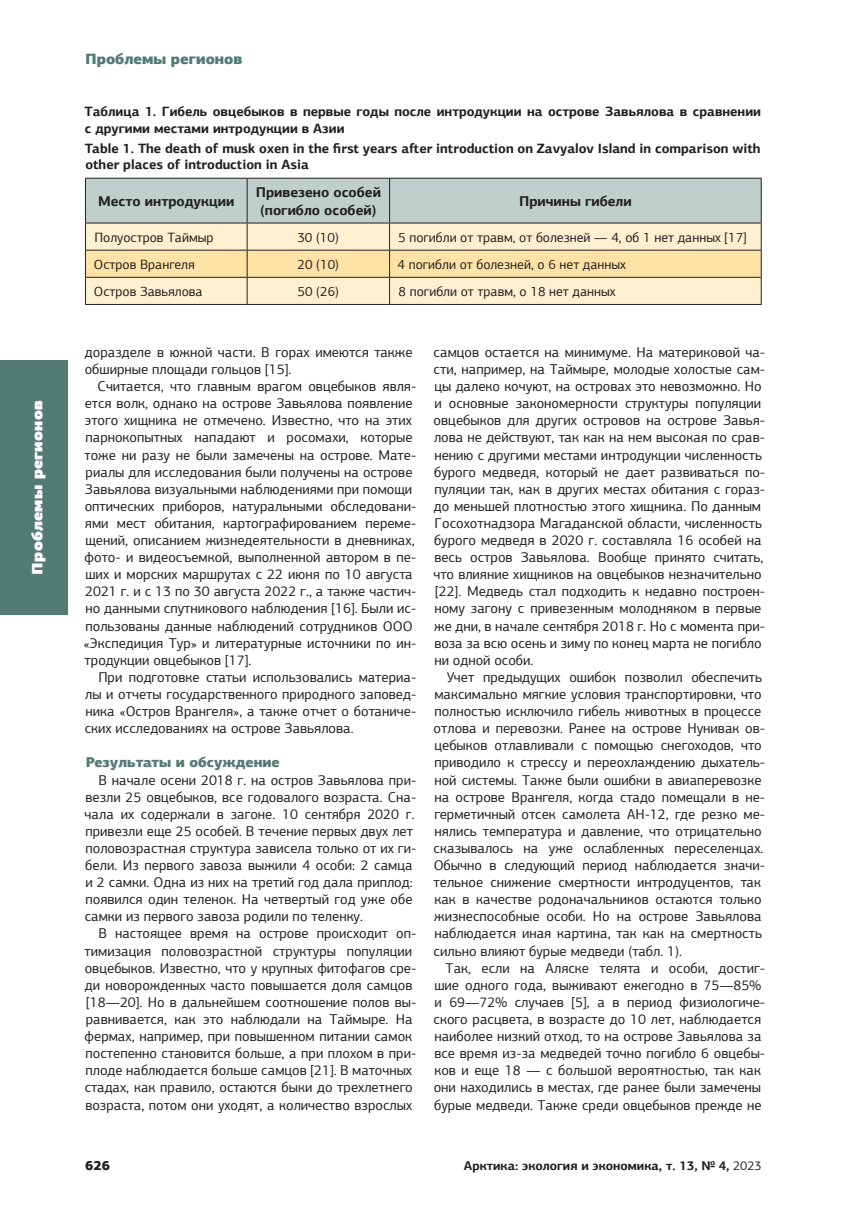
<style>
.page{position:relative;width:868px;height:1208px;background:#fff}
.page>*{position:absolute;margin:0;border:0;box-sizing:border-box;transform-origin:0 0}
.t1{font:900 15px "PF Agora Sans Pro";color:#537b72}
.t2{font:900 15px "PF Agora Sans Pro";letter-spacing:.02em;color:#fff}
.t3{font:14.25px/17.1px "PF Agora Sans Pro";color:#231f20}
.t4{font:700 14.25px/17.1px "PF Agora Sans Pro";color:#231f20;text-align:center}
.t5{font:900 14.25px "PF Agora Sans Pro";color:#537b72}
.t6{font:700 13.5px/16.2px "PF Agora Sans Pro";color:#231f20}
.t7{font:13.5px "PF Agora Sans Pro";color:#231f20}
.t8{font:900 13.5px "PF Agora Sans Pro";color:#231f20}
.t9{font:700 12.75px "PF Agora Sans Pro";color:#231f20}
.s1{font-weight:400}
</style>
<div class="page">
<div style="left:0;top:360px;width:68px;height:254px;background:#537b72"></div>
<svg style="left:85px;top:178px;width:676px;height:126px;background:#e0dabf"></svg>
<hr style="left:85px;top:304px;width:162px;height:1px;background:#231f20">
<hr style="left:247px;top:304px;width:142px;height:1px;background:#231f20">
<hr style="left:389px;top:304px;width:372px;height:1px;background:#231f20">
<p class="t2" style="left:27px;top:574px;width:176px;rotate:-90deg">Проблемы регионов</p>
<p class="t1" style="left:85px;top:49px;width:159px">Проблемы регионов</p>
<p class="t6" style="left:84px;top:104px;width:678px">Таблица 1. Гибель овцебыков в первые годы после интродукции на острове Завьялова в сравнении с другими местами интродукции в Азии</p>
<p class="t6" style="left:85px;top:140px;width:677px">Table 1. The death of musk oxen in the first years after introduction on Zavyalov Island in comparison with other places of introduction in Asia</p>
<p class="t4" style="left:98px;top:192px;width:138px">Место интродукции</p>
<p class="t4" style="left:256px;top:184px;width:127px">Привезено особей (погибло особей)</p>
<p class="t4" style="left:519px;top:192px;width:114px">Причины гибели</p>
<p class="t7" style="left:94px;top:229px;width:121px">Полуостров Таймыр</p>
<p class="t7" style="left:297px;top:229px;width:43px">30 (10)</p>
<p class="t7" style="left:398px;top:229px;width:350px">5 погибли от травм, от болезней — 4, об 1 нет данных [17]</p>
<p class="t7" style="left:94px;top:256px;width:102px">Остров Врангеля</p>
<p class="t7" style="left:297px;top:256px;width:43px">20 (10)</p>
<p class="t7" style="left:397px;top:256px;width:230px">4 погибли от болезней, о 6 нет данных</p>
<p class="t7" style="left:94px;top:283px;width:110px">Остров Завьялова</p>
<p class="t7" style="left:297px;top:283px;width:43px">50 (26)</p>
<p class="t7" style="left:398px;top:283px;width:218px">8 погибли от травм, о 18 нет данных</p>
<p class="t3" style="left:85px;top:343px;width:329px">доразделе в южной части. В горах имеются также обширные площади гольцов [15].</p>
<p class="t3" style="left:83px;top:378px;width:334px;text-indent:14px">Считается, что главным врагом овцебыков явля&shy;ется волк, однако на острове Завьялова появление этого хищника не отмечено. Известно, что на этих парнокопытных нападают и росомахи, которые тоже ни разу не были замечены на острове. Мате&shy;риалы для исследования были получены на острове Завьялова визуальными наблюдениями при помощи оптических приборов, натуральными обследовани&shy;ями мест обитания, картографированием переме&shy;щений, описанием жизнедеятельности в дневниках, фото- и видеосъемкой, выполненной автором в пе&shy;ших и морских маршрутах с 22 июня по 10 августа 2021 г. и с 13 по 30 августа 2022 г., а также частич&shy;но данными спутникового наблюдения [16]. Были ис&shy;пользованы данные наблюдений сотрудников ООО «Экспедиция Тур» и литературные источники по ин&shy;тродукции овцебыков [17].</p>
<p class="t3" style="left:85px;top:668px;width:333px;text-align:justify;text-indent:14px">При подготовке статьи использовались материа&shy;лы и отчеты государственного природного заповед&shy;ника «Остров Врангеля», а также отчет о ботаниче&shy;ских исследованиях на острове Завьялова.</p>
<p class="t5" style="left:86px;top:753px;width:195px">Результаты и обсуждение</p>
<p class="t3" style="left:85px;top:771px;width:333px;text-indent:14px">В начале осени 2018 г. на остров Завьялова при&shy;везли 25 овцебыков, все годовалого возраста. Сна&shy;чала их содержали в загоне. 10 сентября 2020 г. привезли еще 25 особей. В течение первых двух лет половозрастная структура зависела только от их ги&shy;бели. Из первого завоза выжили 4 особи: 2 самца и 2 самки. Одна из них на третий год дала приплод: появился один теленок. На четвертый год уже обе самки из первого завоза родили по теленку.</p>
<p class="t3" style="left:85px;top:925px;width:333px;text-indent:14px">В настоящее время на острове происходит оп&shy;тимизация половозрастной структуры популяции овцебыков. Известно, что у крупных фитофагов сре&shy;ди новорожденных часто повышается доля самцов [18—20]. Но в дальнейшем соотношение полов вы&shy;равнивается, как это наблюдали на Таймыре. На фермах, например, при повышенном питании самок постепенно становится больше, а при плохом в при&shy;плоде наблюдается больше самцов [21]. В маточных стадах, как правило, остаются быки до трехлетнего возраста, потом они уходят, а количество взрослых</p>
<p class="t3" style="left:433px;top:343px;width:333px">самцов остается на минимуме. На материковой ча&shy;сти, например, на Таймыре, молодые холостые сам&shy;цы далеко кочуют, на островах это невозможно. Но и основные закономерности структуры популяции овцебыков для других островов на острове Завья&shy;лова не действуют, так как на нем высокая по срав&shy;нению с другими местами интродукции численность бурого медведя, который не дает развиваться по&shy;пуляции так, как в других местах обитания с гораз&shy;до меньшей плотностью этого хищника. По данным Госохотнадзора Магаданской области, численность бурого медведя в 2020 г. составляла 16 особей на весь остров Завьялова. Вообще принято считать, что влияние хищников на овцебыков незначительно [22]. Медведь стал подходить к недавно построен&shy;ному загону с привезенным молодняком в первые же дни, в начале сентября 2018 г. Но с момента при&shy;воза за всю осень и зиму по конец марта не погибло ни одной особи.</p>
<p class="t3" style="left:433px;top:668px;width:333px;text-indent:13px">Учет предыдущих ошибок позволил обеспечить максимально мягкие условия транспортировки, что полностью исключило гибель животных в процессе отлова и перевозки. Ранее на острове Нунивак ов&shy;цебыков отлавливали с помощью снегоходов, что приводило к стрессу и переохлаждению дыхатель&shy;ной системы. Также были ошибки в авиаперевозке на острове Врангеля, когда стадо помещали в не&shy;герметичный отсек самолета АН-12, где резко ме&shy;нялись температура и давление, что отрицательно сказывалось на уже ослабленных переселенцах.<br>Обычно в следующий период наблюдается значи&shy;тельное снижение смертности интродуцентов, так как в качестве родоначальников остаются только жизнеспособные особи. Но на острове Завьялова наблюдается иная картина, так как на смертность сильно влияют бурые медведи (табл. 1).</p>
<p class="t3" style="left:433px;top:959px;width:333px;text-indent:12px">Так, если на Аляске телята и особи, достиг&shy;шие одного года, выживают ежегодно в 75—85% и 69—72% случаев [5], а в период физиологиче&shy;ского расцвета, в возрасте до 10 лет, наблюдается наиболее низкий отход, то на острове Завьялова за все время из-за медведей точно погибло 6 овцебы&shy;ков и еще 18 — с большой вероятностью, так как они находились в местах, где ранее были замечены бурые медведи. Также среди овцебыков прежде не</p>
<p class="t8" style="left:85px;top:1156px;width:26px">626</p>
<p class="t9" style="left:464px;top:1157px;width:299px">Арктика: экология и экономика, т. 13, № 4, <span class="s1">2023</span></p>
</div>
